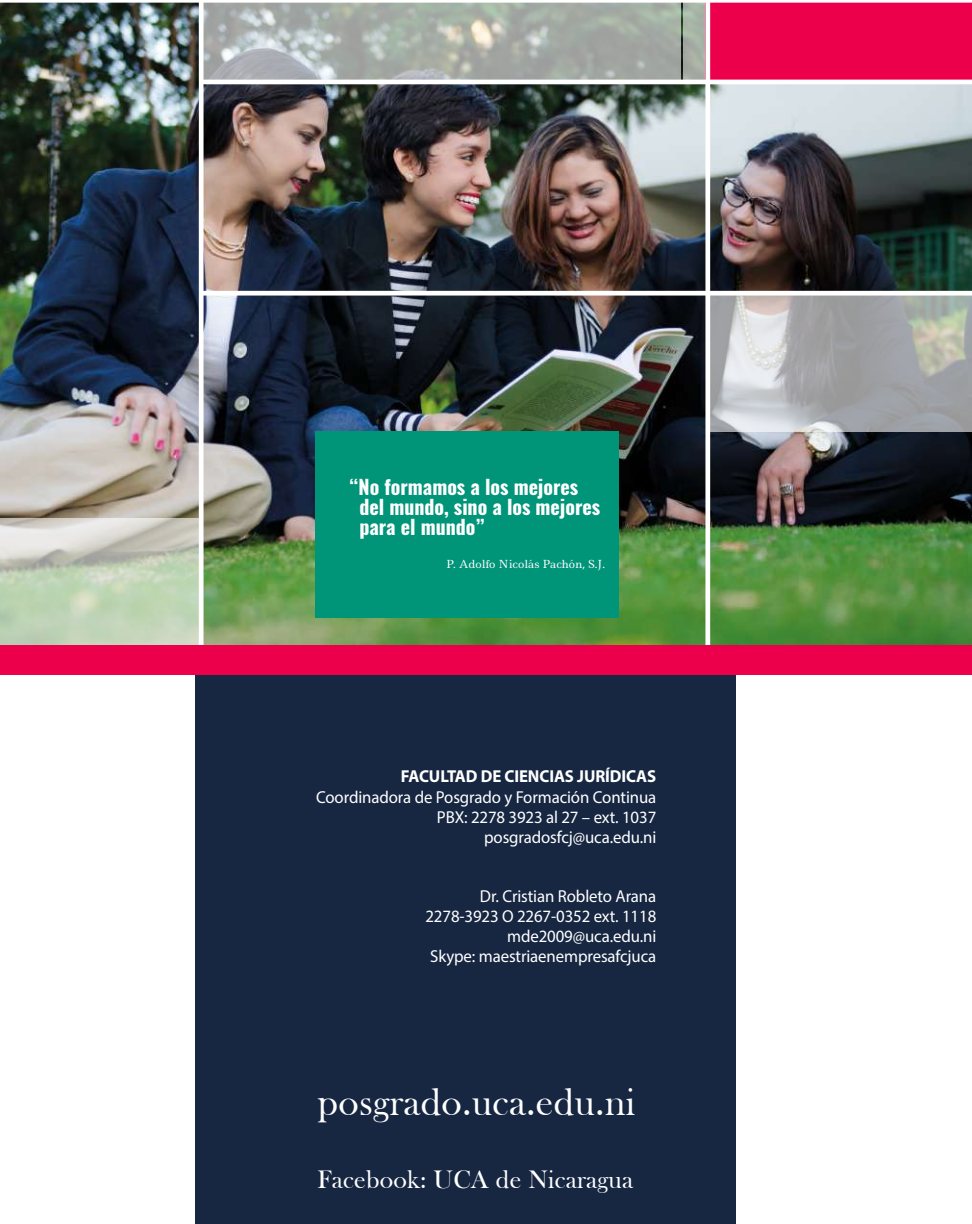
<style>
.page{position:relative;width:972px;height:1224px;background:#fff}
.page>*{position:absolute;margin:0;border:0;box-sizing:border-box;transform-origin:0 0}
.t1{font:39.2px "Bask Old Face";letter-spacing:.01em;color:#fff}
.t2{font:26px "Bask Old Face";letter-spacing:.01em;color:#fff}
.t3{font:700 20px/20px "Oswald";color:#fff}
.t4{font:17.4px/20px "Myriad Pro";letter-spacing:-.005em;color:#fff;text-align:right}
.t5{font:700 17.4px "Myriad Pro";letter-spacing:-.005em;color:#fff}
.t6{font:10.8px "Ledger";color:#fff}
</style>
<div class="page">
<img style="left:0;top:3px;width:972px;height:643px">
<div style="left:195px;top:670px;width:540px;height:554px;background:#172742"></div>
<div style="left:684px;top:0;width:186px;height:82px;background:linear-gradient(to bottom,#a8b8a7,#a5aba3)"></div>
<svg style="left:710px;top:296px;width:262px;height:135px;fill:#a1a4a8"></svg>
<div style="left:705px;top:0;width:267px;height:82px;background:#ec004b"></div>
<div style="left:201px;top:291px;width:771px;height:5px;background:#fff"></div>
<div style="left:705px;top:0;width:5px;height:673px;background:#fff"></div>
<div style="left:199px;top:0;width:5px;height:673px;background:#fff"></div>
<svg style="left:203px;top:3px;width:478px;height:77px;fill:#a4aba5"></svg>
<svg style="left:0;top:518px;width:201px;height:128px"></svg>
<hr style="left:0;top:0;width:972px;height:3px;background:#fff">
<hr style="left:201px;top:80px;width:771px;height:4px;background:#fff">
<div style="left:316px;top:431px;width:303px;height:187px;background:#009479"></div>
<div style="left:0;top:646px;width:972px;height:29px;background:#ec004b"></div>
<p class="t3" style="left:359px;top:477px;width:242px;text-indent:-10px">“No formamos a los mejores del mundo, sino a los mejores para el mundo”</p>
<p class="t6" style="left:446px;top:557px;width:161px">P. Adolfo Nicolás Pachón, S.J.</p>
<p class="t5" style="left:401px;top:765px;width:257px">FACULTAD DE CIENCIAS JURÍDICAS</p>
<p class="t4" style="left:316px;top:786px;width:342px">Coordinadora de Posgrado y Formación Continua<br>PBX: 2278 3923 al 27 – ext. 1037 posgradosfcj@uca.edu.ni</p>
<p class="t4" style="left:425px;top:886px;width:232px">Dr. Cristian Robleto Arana<br>2278-3923 O 2267-0352 ext. 1118 mde2009@uca.edu.ni<br>Skype: maestriaenempresafcjuca</p>
<h1 class="t1" style="left:318px;top:1080px;width:319px">posgrado.uca.edu.ni</h1>
<h2 class="t2" style="left:318px;top:1165px;width:317px">Facebook: UCA de Nicaragua</h2>
</div>
